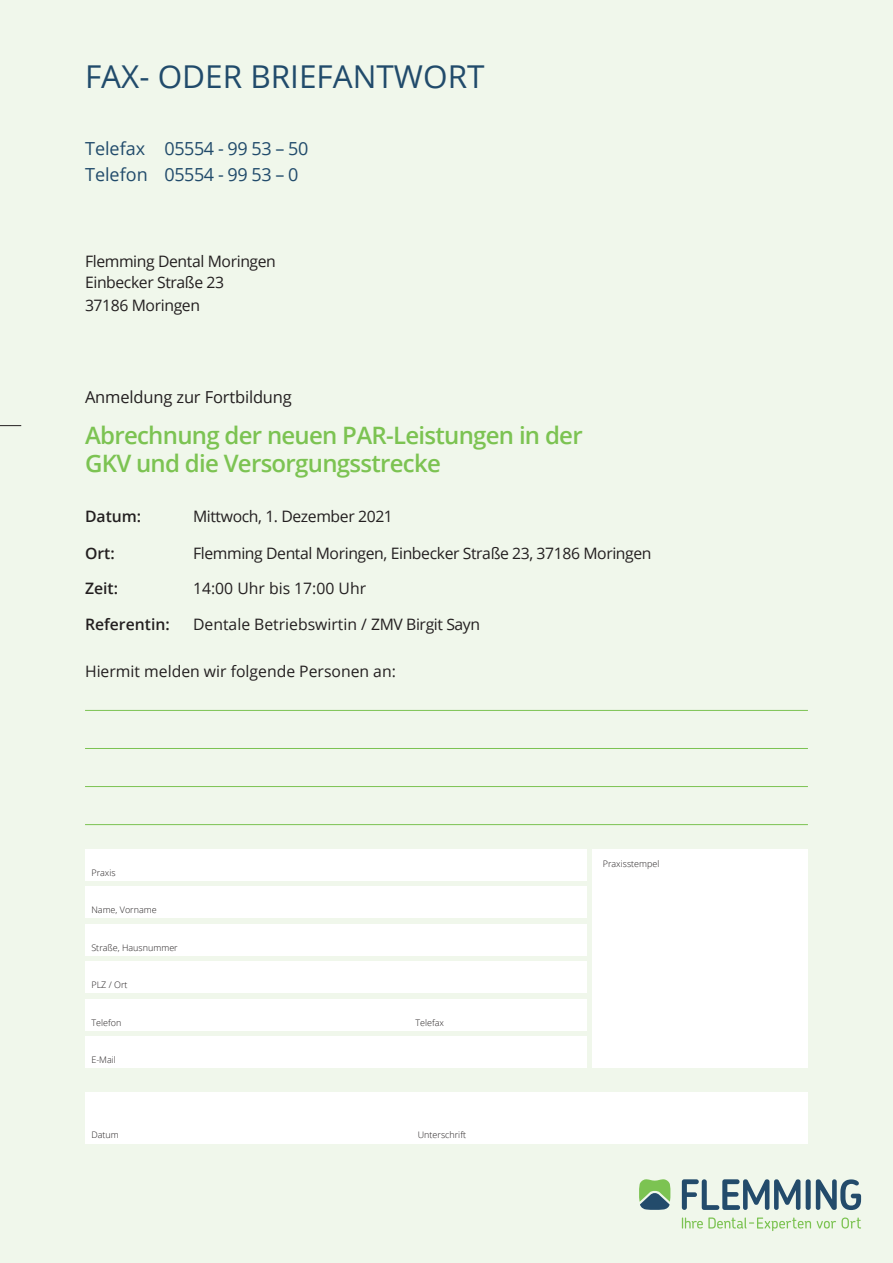
<style>
.page{position:relative;width:893px;height:1263px;background:#f0f7eb}
.page>*{position:absolute;margin:0;border:0;box-sizing:border-box;transform-origin:0 0}
.t1{font:31.5px "Open Sans";color:#214b6b}
.t2{font:600 24px "Open Sans";letter-spacing:-.03em;color:#7cc352}
.t3{font:18px "Open Sans";letter-spacing:-.025em;color:#214b6b}
.t4{font:16.5px "Open Sans";letter-spacing:-.01em;color:#231f20}
.t5{font:15.75px "Open Sans";letter-spacing:-.025em;color:#231f20}
.t6{font:15.75px "Open Sans";color:#231f20}
.t7{font:600 15.75px "Open Sans";color:#231f20}
.t8{font:300 9px "Open Sans";color:#231f20}
</style>
<div class="page">
<hr style="left:85px;top:710px;width:723px;height:1px;background:#7cc352">
<hr style="left:85px;top:748px;width:723px;height:1px;background:#7cc352">
<hr style="left:85px;top:786px;width:723px;height:1px;background:#7cc352">
<svg style="left:0;top:425px;width:21px;height:1px"></svg>
<svg style="left:682px;top:1179px;width:118px;height:31px;background:#94aab1"></svg>
<svg style="left:806px;top:1179px;width:55px;height:31px;background:#8aa1ab"></svg>
<svg style="left:682px;top:1217px;width:129px;height:14px;background:#d5ebc8"></svg>
<svg style="left:817px;top:1217px;width:44px;height:11px"></svg>
<svg style="left:639px;top:1179px;width:32px;height:31px"></svg>
<div style="left:85px;top:849px;width:501px;height:32px;background:#fff"></div>
<div style="left:85px;top:886px;width:501px;height:32px;background:#fff"></div>
<div style="left:85px;top:924px;width:501px;height:32px;background:#fff"></div>
<div style="left:85px;top:961px;width:501px;height:32px;background:#fff"></div>
<div style="left:85px;top:999px;width:501px;height:31px;background:#fff"></div>
<div style="left:85px;top:1036px;width:501px;height:32px;background:#fff"></div>
<div style="left:85px;top:1092px;width:723px;height:52px;background:#fff"></div>
<div style="left:592px;top:849px;width:216px;height:219px;background:#fff"></div>
<hr style="left:85px;top:824px;width:723px;height:1px;background:#7cc352">
<p class="t1" style="left:85px;top:55px;width:401px">FAX- ODER BRIEFANTWORT</p>
<p class="t3" style="left:85px;top:137px;width:225px">Telefax 05554 - 99 53 – 50</p>
<p class="t3" style="left:85px;top:162px;width:215px">Telefon 05554 - 99 53 – 0</p>
<p class="t5" style="left:85px;top:251px;width:192px">Flemming Dental Moringen</p>
<p class="t5" style="left:85px;top:272px;width:141px">Einbecker Straße 23</p>
<p class="t5" style="left:85px;top:295px;width:116px">37186 Moringen</p>
<p class="t4" style="left:85px;top:386px;width:208px">Anmeldung zur Fortbildung</p>
<p class="t2" style="left:85px;top:418px;width:499px">Abrechnung der neuen PAR-Leistungen in der</p>
<p class="t2" style="left:85px;top:447px;width:357px">GKV und die Versorgungsstrecke</p>
<p class="t7" style="left:85px;top:506px;width:58px">Datum:</p>
<p class="t5" style="left:193px;top:506px;width:201px">Mittwoch, 1. Dezember 2021</p>
<p class="t7" style="left:85px;top:543px;width:31px">Ort:</p>
<p class="t5" style="left:193px;top:543px;width:460px">Flemming Dental Moringen, Einbecker Straße 23, 37186 Moringen</p>
<p class="t7" style="left:85px;top:578px;width:35px">Zeit:</p>
<p class="t6" style="left:193px;top:578px;width:175px">14:00 Uhr bis 17:00 Uhr</p>
<p class="t7" style="left:85px;top:614px;width:86px">Referentin:</p>
<p class="t6" style="left:193px;top:614px;width:289px">Dentale Betriebswirtin / ZMV Birgit Sayn</p>
<p class="t6" style="left:85px;top:661px;width:312px">Hiermit melden wir folgende Personen an:</p>
<p class="t8" style="left:91px;top:866px;width:26px">Praxis</p>
<p class="t8" style="left:91px;top:904px;width:67px">Name, Vorname</p>
<p class="t8" style="left:91px;top:941px;width:88px">Straße, Hausnummer</p>
<p class="t8" style="left:91px;top:979px;width:38px">PLZ / Ort</p>
<p class="t8" style="left:91px;top:1016px;width:31px">Telefon</p>
<p class="t8" style="left:415px;top:1016px;width:30px">Telefax</p>
<p class="t8" style="left:91px;top:1054px;width:26px">E-Mail</p>
<p class="t8" style="left:91px;top:1129px;width:29px">Datum</p>
<p class="t8" style="left:418px;top:1129px;width:50px">Unterschrift</p>
<p class="t8" style="left:603px;top:857px;width:58px">Praxisstempel</p>
</div>
